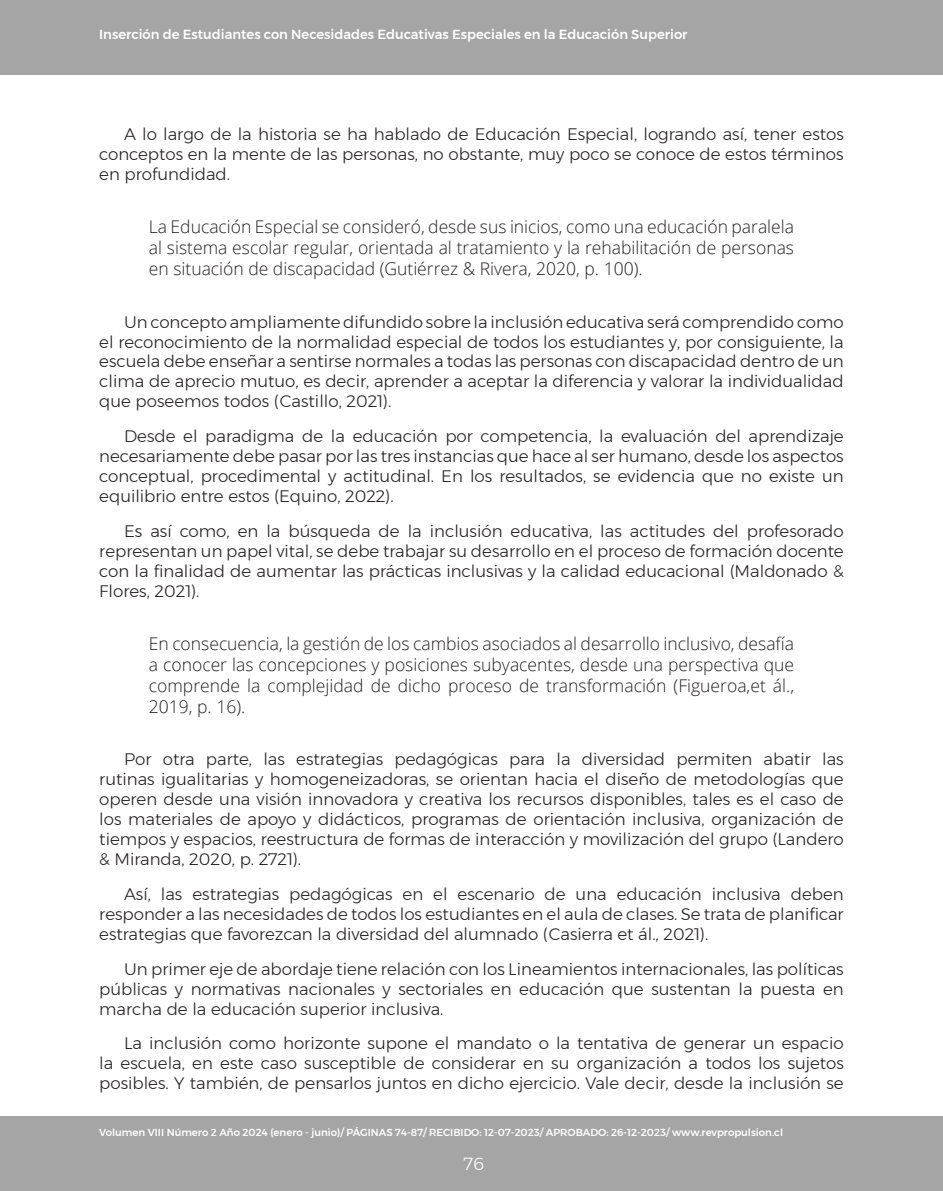
<style>
.page{position:relative;width:943px;height:1191px;background:#fff}
.page>*{position:absolute;margin:0;border:0;box-sizing:border-box;transform-origin:0 0}
._08_parrafo_cita_textual{font:300 17.5px/21px "Open Sans";color:#231f20;text-align:justify}
.t1{font:300 17.5px "Montserrat";color:#fff}
._07_parrafo_texto_articulo{font:300 16.62px/19.9px "Montserrat";color:#231f20;text-align:justify}
.t2{font:500 13.12px "Montserrat";color:#fff}
.t3{font:500 10.15px "Montserrat";color:#fff}
</style>
<div class="page">
<div style="left:0;top:0;width:943px;height:74px;background:#a5a5a5"></div>
<div style="left:0;top:1116px;width:943px;height:75px;background:#a5a5a5"></div>
<p class="t2" style="left:99px;top:24px;width:589px">Inserción de Estudiantes con Necesidades Educativas Especiales en la Educación Superior</p>
<p class="_07_parrafo_texto_articulo" style="left:99px;top:124px;width:746px;text-indent:25px">A lo largo de la historia se ha hablado de Educación Especial, logrando así, tener estos conceptos en la mente de las personas, no obstante, muy poco se conoce de estos términos en profundidad.</p>
<p class="_08_parrafo_cita_textual" style="left:149px;top:216px;width:646px">La Educación Especial se consideró, desde sus inicios, como una educación paralela al sistema escolar regular, orientada al tratamiento y la rehabilitación de personas en situación de discapacidad (Gutiérrez &amp; Rivera, 2020, p. 100).</p>
<p class="_07_parrafo_texto_articulo" style="left:99px;top:311px;width:746px;text-indent:25px">Un concepto ampliamente difundido sobre la inclusión educativa será comprendido como el reconocimiento de la normalidad especial de todos los estudiantes y, por consiguiente, la escuela debe enseñar a sentirse normales a todas las personas con discapacidad dentro de un clima de aprecio mutuo, es decir, aprender a aceptar la diferencia y valorar la individualidad que poseemos todos (Castillo, 2021).</p>
<p class="_07_parrafo_texto_articulo" style="left:99px;top:426px;width:746px;text-indent:25px">Desde el paradigma de la educación por competencia, la evaluación del aprendizaje necesariamente debe pasar por las tres instancias que hace al ser humano, desde los aspectos conceptual, procedimental y actitudinal. En los resultados, se evidencia que no existe un equilibrio entre estos (Equino, 2022).</p>
<p class="_07_parrafo_texto_articulo" style="left:99px;top:521px;width:746px;text-indent:25px">Es así como, en la búsqueda de la inclusión educativa, las actitudes del profesorado representan un papel vital, se debe trabajar su desarrollo en el proceso de formación docente con la finalidad de aumentar las prácticas inclusivas y la calidad educacional (Maldonado &amp; Flores, 2021).</p>
<p class="_08_parrafo_cita_textual" style="left:149px;top:633px;width:646px">En consecuencia, la gestión de los cambios asociados al desarrollo inclusivo, desafía a conocer las concepciones y posiciones subyacentes, desde una perspectiva que comprende la complejidad de dicho proceso de transformación (Figueroa,et ál., 2019, p. 16).</p>
<p class="_07_parrafo_texto_articulo" style="left:99px;top:749px;width:746px;text-indent:25px">Por otra parte, las estrategias pedagógicas para la diversidad permiten abatir las rutinas igualitarias y homogeneizadoras, se orientan hacia el diseño de metodologías que operen desde una visión innovadora y creativa los recursos disponibles, tales es el caso de los materiales de apoyo y didácticos, programas de orientación inclusiva, organización de tiempos y espacios, reestructura de formas de interacción y movilización del grupo (Landero &amp; Miranda, 2020, p. 2721).</p>
<p class="_07_parrafo_texto_articulo" style="left:99px;top:884px;width:746px;text-indent:25px">Así, las estrategias pedagógicas en el escenario de una educación inclusiva deben responder a las necesidades de todos los estudiantes en el aula de clases. Se trata de planificar estrategias que favorezcan la diversidad del alumnado (Casierra et ál., 2021).</p>
<p class="_07_parrafo_texto_articulo" style="left:99px;top:958px;width:746px;text-indent:25px">Un primer eje de abordaje tiene relación con los Lineamientos internacionales, las políticas públicas y normativas nacionales y sectoriales en educación que sustentan la puesta en marcha de la educación superior inclusiva.</p>
<p class="_07_parrafo_texto_articulo" style="left:99px;top:1033px;width:746px;text-indent:25px">La inclusión como horizonte supone el mandato o la tentativa de generar un espacio la escuela, en este caso susceptible de considerar en su organización a todos los sujetos posibles. Y también, de pensarlos juntos en dicho ejercicio. Vale decir, desde la inclusión se</p>
<p class="t3" style="left:99px;top:1124px;width:685px">Volumen VIII Número 2 Año 2024 (enero - junio)/ PÁGINAS 74-87/ RECIBIDO: 12-07-2023/ APROBADO: 26-12-2023/ www.revpropulsion.cl</p>
<p class="t1" style="left:463px;top:1150px;width:23px">76</p>
</div>
